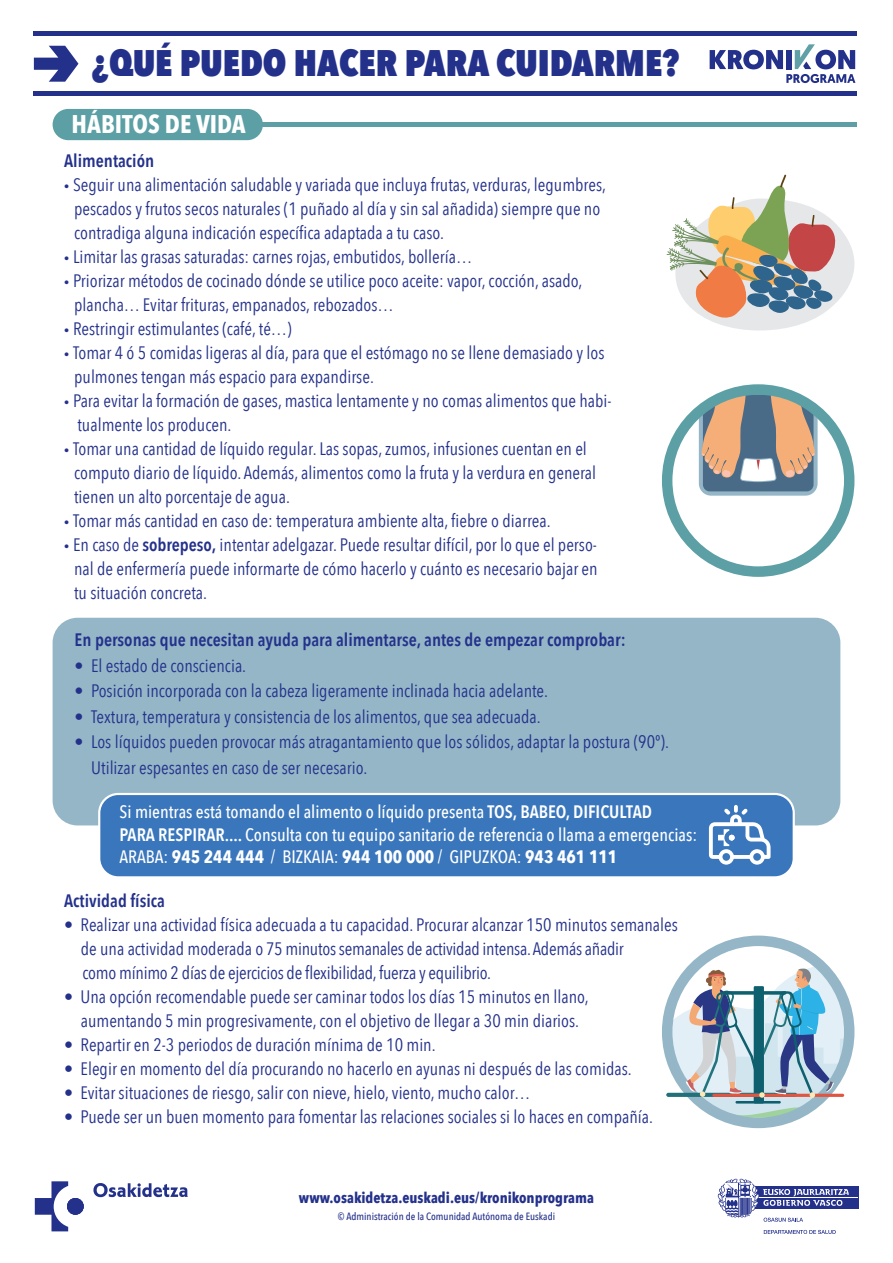
<style>
.page{position:relative;width:893px;height:1263px;background:#fff}
.page>*{position:absolute;margin:0;border:0;box-sizing:border-box;transform-origin:0 0}
.t1{font:800 36.9px "Avenir Next Condensed";color:#24318b}
.t2{font:700 25.5px "Avenir Next Condensed";color:#fff}
.t3{font:18px/24px "Avenir Next Condensed";color:#24318b}
.t4{font:500 18px/22.5px "Avenir Next Condensed";color:#fff}
.t5{font:600 18px "Avenir Next Condensed";color:#24318b}
.t6{font:700 15px "Avenir Next Condensed";color:#24318b}
.t7{font:500 10.5px "Avenir Next Condensed";color:#24318b}
.s1{font-family:"Myriad Pro"}
.s2{font-weight:600}
.s3{font-weight:700}
</style>
<div class="page">
<hr style="left:34px;top:91px;width:823px;height:4px;background:#24318b">
<hr style="left:34px;top:32px;width:823px;height:4px;background:#24318b">
<svg style="left:34px;top:46px;width:44px;height:36px"></svg>
<svg style="left:35px;top:1181px;width:33px;height:50px"></svg>
<div style="left:67px;top:1198px;width:17px;height:17px;background:#24318b;border-radius:50%"></div>
<svg style="left:93px;top:1183px;width:95px;height:14px"></svg>
<svg style="left:764px;top:1230px;width:72px;height:4px"></svg>
<div style="left:748px;top:1186px;width:110px;height:22px;background:#24318b"></div>
<hr style="left:748px;top:1197px;width:110px;height:1px;background:#fff">
<svg style="left:717px;top:1178px;width:132px;height:44px"></svg>
<svg style="left:710px;top:44px;width:145px;height:39px"></svg>
<hr style="left:173px;top:123px;width:684px;height:4px;background:#5ca0a6">
<div style="left:53px;top:109px;width:210px;height:31px;background:#5ca0a6;border-radius:16px"></div>
<div style="left:53px;top:618px;width:787px;height:207px;background:#94b6c7;border-radius:25px"></div>
<svg style="left:699px;top:390px;width:119px;height:106px"></svg>
<div style="left:703px;top:394px;width:110px;height:97px;background:#496b87;border-radius:7px"></div>
<svg style="left:701px;top:389px;width:114px;height:93px"></svg>
<div style="left:662px;top:384px;width:192px;height:193px;border:10px solid #5ca0a6;border-radius:50%"></div>
<svg style="left:666px;top:174px;width:189px;height:157px"></svg>
<div style="left:99px;top:794px;width:695px;height:83px;background:#3976bc;border-radius:19px"></div>
<div style="left:98px;top:793px;width:697px;height:85px;border:2px solid #fff;border-radius:19px"></div>
<svg style="left:709px;top:805px;width:62px;height:60px"></svg>
<svg style="left:667px;top:941px;width:182px;height:182px"></svg>
<div style="left:662px;top:935px;width:192px;height:193px;border:10px solid #94b6c7;border-radius:50%"></div>
<hr style="left:666px;top:1093px;width:131px;height:4px;background:#6da1a7;border-radius:2px">
<svg style="left:667px;top:961px;width:182px;height:157px"></svg>
<h1 class="t1" style="left:92px;top:40px;width:588px">¿QUÉ PUEDO HACER PARA CUIDARME?</h1>
<h2 class="t2" style="left:72px;top:108px;width:175px">HÁBITOS DE VIDA</h2>
<p class="t5" style="left:64px;top:145px;width:92px">Alimentación</p>
<p class="t3" style="left:74px;top:172px;width:533px;text-indent:-10px"><span class="s1">•</span> Seguir una alimentación saludable y variada que incluya frutas, verduras, legumbres, pescados y frutos secos naturales (1 puñado al día y sin sal añadida) siempre que no contradiga alguna indicación específica adaptada a tu caso.</p>
<p class="t3" style="left:64px;top:244px;width:410px"><span class="s1">•</span> Limitar las grasas saturadas: carnes rojas, embutidos, bollería…</p>
<p class="t3" style="left:74px;top:268px;width:510px;text-indent:-10px"><span class="s1">•</span> Priorizar métodos de cocinado dónde se utilice poco aceite: vapor, cocción, asado, plancha… Evitar frituras, empanados, rebozados…</p>
<p class="t3" style="left:64px;top:316px;width:229px"><span class="s1">•</span> Restringir estimulantes (café, té…)</p>
<p class="t3" style="left:74px;top:340px;width:532px;text-indent:-10px"><span class="s1">•</span> Tomar 4 ó 5 comidas ligeras al día, para que el estómago no se llene demasiado y los pulmones tengan más espacio para expandirse.</p>
<p class="t3" style="left:77px;top:388px;width:535px;text-indent:-13px"><span class="s1">•</span> Para evitar la formación de gases, mastica lentamente y no comas alimentos que habi&shy;tualmente los producen.</p>
<p class="t3" style="left:74px;top:436px;width:523px;text-indent:-10px"><span class="s1">•</span> Tomar una cantidad de líquido regular. Las sopas, zumos, infusiones cuentan en el computo diario de líquido. Además, alimentos como la fruta y la verdura en general tienen un alto porcentaje de agua.</p>
<p class="t3" style="left:64px;top:508px;width:488px"><span class="s1">•</span> Tomar más cantidad en caso de: temperatura ambiente alta, fiebre o diarrea.</p>
<p class="t3" style="left:74px;top:532px;width:525px;text-align:justify;text-indent:-10px"><span class="s1">•</span> En caso de <span class="s2">sobrepeso,</span> intentar adelgazar. Puede resultar difícil, por lo que el perso&shy;nal de enfermería puede informarte de cómo hacerlo y cuánto es necesario bajar en tu situación concreta.</p>
<p class="t5" style="left:75px;top:624px;width:552px">En personas que necesitan ayuda para alimentarse, antes de empezar comprobar:</p>
<p class="t3" style="left:75px;top:653px;width:173px">• El estado de consciencia.</p>
<p class="t3" style="left:75px;top:678px;width:475px">• Posición incorporada con la cabeza ligeramente inclinada hacia adelante.</p>
<p class="t3" style="left:75px;top:704px;width:467px">• Textura, temperatura y consistencia de los alimentos, que sea adecuada.</p>
<p class="t3" style="left:91px;top:728px;width:579px;line-height:25.5px;text-indent:-17px">• Los líquidos pueden provocar más atragantamiento que los sólidos, adaptar la postura (90º).<br>Utilizar espesantes en caso de ser necesario.</p>
<p class="t4" style="left:119px;top:800px;width:579px">Si mientras está tomando el alimento o líquido presenta <span class="s2">TOS, BABEO, DIFICULTAD<br>PARA RESPIRAR....</span> Consulta con tu equipo sanitario de referencia o llama a emergencias:<br>ARABA: <span class="s3">945 244 444</span> / BIZKAIA: <span class="s3">944 100 000</span> / GIPUZKOA: <span class="s3">943 461 111</span></p>
<p class="t5" style="left:64px;top:885px;width:102px">Actividad física</p>
<p class="t3" style="left:81px;top:912px;width:599px;text-indent:-17px">• Realizar una actividad física adecuada a tu capacidad. Procurar alcanzar 150 minutos semanales de una actividad moderada o 75 minutos semanales de actividad intensa. Además añadir<br>como mínimo 2 días de ejercicios de flexibilidad, fuerza y equilibrio.</p>
<p class="t3" style="left:64px;top:984px;width:526px;text-align:center">• Una opción recomendable puede ser caminar todos los días 15 minutos en llano, aumentando 5 min progresivamente, con el objetivo de llegar a 30 min diarios.</p>
<p class="t3" style="left:64px;top:1032px;width:373px">• Repartir en 2-3 periodos de duración mínima de 10 min.</p>
<p class="t3" style="left:64px;top:1056px;width:569px">• Elegir en momento del día procurando no hacerlo en ayunas ni después de las comidas.</p>
<p class="t3" style="left:64px;top:1080px;width:468px">• Evitar situaciones de riesgo, salir con nieve, hielo, viento, mucho calor…</p>
<p class="t3" style="left:64px;top:1104px;width:590px">• Puede ser un buen momento para fomentar las relaciones sociales si lo haces en compañía.</p>
<p class="t6" style="left:299px;top:1189px;width:297px">www.osakidetza.euskadi.eus/kronikonprograma</p>
<p class="t7" style="left:338px;top:1210px;width:219px">© Administración de la Comunidad Autónoma de Euskadi</p>
</div>
